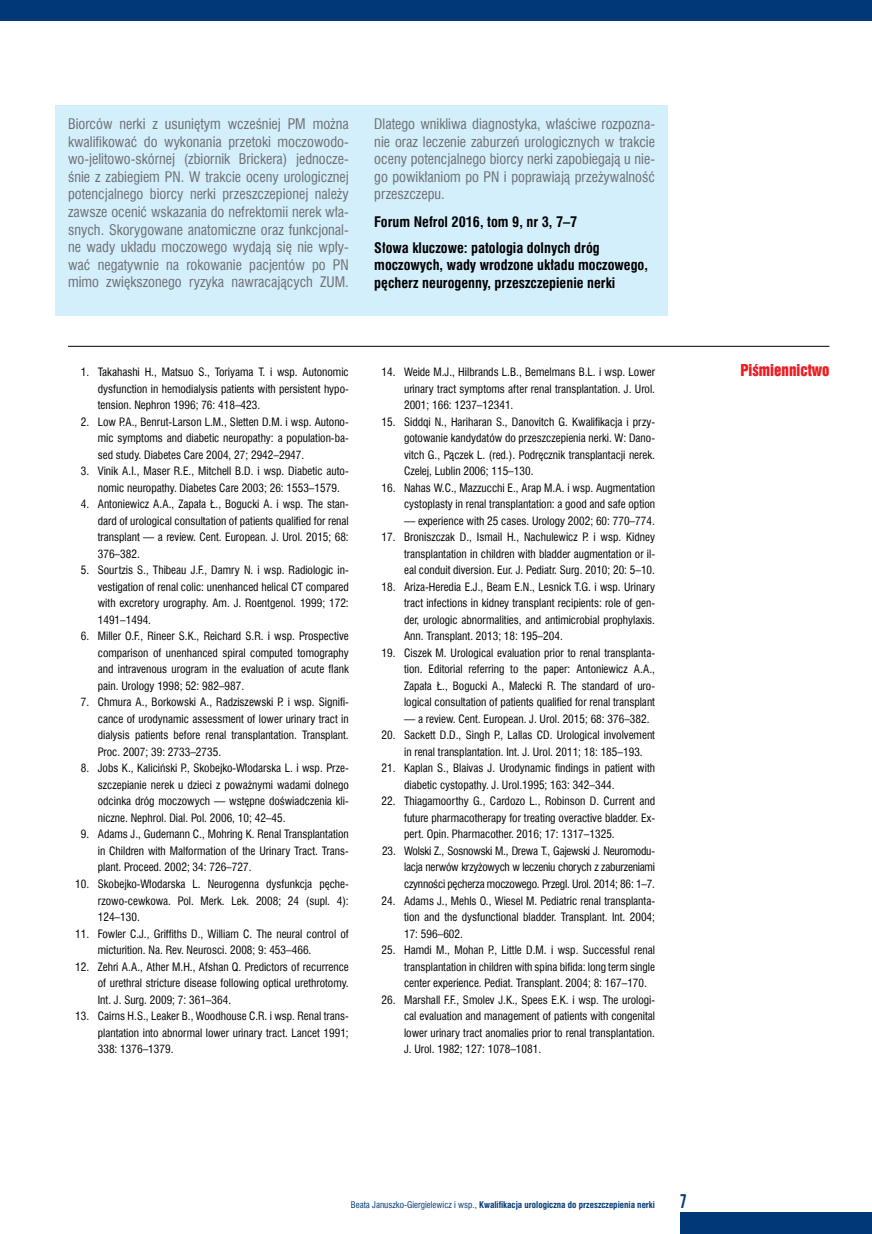
<style>
.page{position:relative;width:872px;height:1234px;background:#fff}
.page>*{position:absolute;margin:0;border:0;box-sizing:border-box;transform-origin:0 0}
.t1{font:18px "Swis 924 EU";color:#003976}
._50_Piśmiennictwo{font:15px "Swis 921 EU";color:#ed1d24}
._16_Streszczenie_pol{font:14.25px/17.5px "Swis 721 Cn EU";color:#6d6e71;text-align:justify}
._16_Słowa_kluczowe{font:700 14.25px/17.5px "Swis 721 Cn EU";color:#000}
._15_Key_words{font:700 14.25px "Swis 721 Cn EU";color:#000}
.t2{font:11.25px/16.5px "Swis 721 Cn EU";color:#000;text-align:justify}
.t3{font:700 9px "Swis 721 Cn EU";color:#003976}
.s1{font-weight:400}
</style>
<div class="page">
<div style="left:680px;top:1212px;width:192px;height:21px;background:#003976"></div>
<div style="left:0;top:0;width:872px;height:21px;background:#003976"></div>
<div style="left:55px;top:106px;width:613px;height:210px;background:#d4effc"></div>
<hr style="left:68px;top:346px;width:761px;height:1px;background:#000">
<p class="_16_Streszczenie_pol" style="left:68px;top:115px;width:282px">Biorców nerki z usuniętym wcześniej PM można kwalifikować do wykonania przetoki moczowodo&shy;wo-jelitowo-skórnej (zbiornik Brickera) jednocze&shy;śnie z zabiegiem PN. W trakcie oceny urologicznej potencjalnego biorcy nerki przeszczepionej należy zawsze ocenić wskazania do nefrektomii nerek wła&shy;snych. Skorygowane anatomiczne oraz funkcjonal&shy;ne wady układu moczowego wydają się nie wpły&shy;wać negatywnie na rokowanie pacjentów po PN mimo zwiększonego ryzyka nawracających ZUM.</p>
<p class="_16_Streszczenie_pol" style="left:374px;top:115px;width:282px">Dlatego wnikliwa diagnostyka, właściwe rozpozna&shy;nie oraz leczenie zaburzeń urologicznych w trakcie oceny potencjalnego biorcy nerki zapobiegają u nie&shy;go powikłaniom po PN i poprawiają przeżywalność przeszczepu.</p>
<p class="_15_Key_words" style="left:374px;top:213px;width:205px">Forum Nefrol 2016, tom 9, nr 3, 7–7</p>
<p class="_16_Słowa_kluczowe" style="left:374px;top:239px;width:275px">Słowa kluczowe: patologia dolnych dróg moczowych, wady wrodzone układu moczowego, pęcherz neurogenny, przeszczepienie nerki</p>
<p class="t2" style="left:98px;top:363px;width:252px;text-indent:-17px">1. Takahashi H., Matsuo S., Toriyama T. i wsp. Autonomic dysfunction in hemodialysis patients with persistent hypo&shy;tension. Nephron 1996; 76: 418–423.</p>
<p class="t2" style="left:98px;top:413px;width:252px;text-indent:-17px">2. Low P.A., Benrut-Larson L.M., Sletten D.M. i wsp. Autono&shy;mic symptoms and diabetic neuropathy: a population-ba&shy;sed study. Diabetes Care 2004, 27; 2942–2947.</p>
<p class="t2" style="left:98px;top:462px;width:252px;text-indent:-17px">3. Vinik A.I., Maser R.E., Mitchell B.D. i wsp. Diabetic auto&shy;nomic neuropathy. Diabetes Care 2003; 26: 1553–1579.</p>
<p class="t2" style="left:98px;top:495px;width:252px;text-indent:-17px">4. Antoniewicz A.A., Zapała Ł., Bogucki A. i wsp. The stan&shy;dard of urological consultation of patients qualified for renal transplant — a review. Cent. European. J. Urol. 2015; 68:<br>376–382.</p>
<p class="t2" style="left:98px;top:561px;width:252px;text-indent:-17px">5. Sourtzis S., Thibeau J.F., Damry N. i wsp. Radiologic in&shy;vestigation of renal colic: unenhanced helical CT compared with excretory urography. Am. J. Roentgenol. 1999; 172:<br>1491–1494.</p>
<p class="t2" style="left:98px;top:627px;width:252px;text-indent:-17px">6. Miller O.F., Rineer S.K., Reichard S.R. i wsp. Prospective comparison of unenhanced spiral computed tomography and intravenous urogram in the evaluation of acute flank pain. Urology 1998; 52: 982–987.</p>
<p class="t2" style="left:98px;top:693px;width:252px;text-indent:-17px">7. Chmura A., Borkowski A., Radziszewski P. i wsp. Signifi&shy;cance of urodynamic assessment of lower urinary tract in dialysis patients before renal transplantation. Transplant.<br>Proc. 2007; 39: 2733–2735.</p>
<p class="t2" style="left:98px;top:759px;width:252px;text-indent:-17px">8. Jobs K., Kaliciński P., Skobejko-Włodarska L. i wsp. Prze&shy;szczepianie nerek u dzieci z poważnymi wadami dolnego odcinka dróg moczowych — wstępne doświadczenia kli&shy;niczne. Nephrol. Dial. Pol. 2006, 10; 42–45.</p>
<p class="t2" style="left:98px;top:825px;width:252px;text-indent:-17px">9. Adams J., Gudemann C., Mohring K. Renal Transplantation in Children with Malformation of the Urinary Tract. Trans&shy;plant. Proceed. 2002; 34: 726–727.</p>
<p class="t2" style="left:98px;top:875px;width:252px;text-indent:-23px">10. Skobejko-Włodarska L. Neurogenna dysfunkcja pęche&shy;rzowo-cewkowa. Pol. Merk. Lek. 2008; 24 (supl. 4):<br>124–130.</p>
<p class="t2" style="left:98px;top:924px;width:252px;text-indent:-23px">11. Fowler C.J., Griffiths D., William C. The neural control of micturition. Na. Rev. Neurosci. 2008; 9: 453–466.</p>
<p class="t2" style="left:98px;top:957px;width:252px;text-indent:-23px">12. Zehri A.A., Ather M.H., Afshan Q. Predictors of recurrence of urethral stricture disease following optical urethrotomy.<br>Int. J. Surg. 2009; 7: 361–364.</p>
<p class="t2" style="left:98px;top:1007px;width:252px;text-indent:-23px">13. Cairns H.S., Leaker B., Woodhouse C.R. i wsp. Renal trans&shy;plantation into abnormal lower urinary tract. Lancet 1991; 338: 1376–1379.</p>
<p class="t2" style="left:404px;top:363px;width:252px;text-indent:-23px">14. Weide M.J., Hilbrands L.B., Bemelmans B.L. i wsp. Lower urinary tract symptoms after renal transplantation. J. Urol.<br>2001; 166: 1237–12341.</p>
<p class="t2" style="left:404px;top:413px;width:252px;text-indent:-23px">15. Siddqi N., Hariharan S., Danovitch G. Kwalifikacja i przy&shy;gotowanie kandydatów do przeszczepienia nerki. W: Dano&shy;vitch G., Pączek L. (red.). Podręcznik transplantacji nerek.<br>Czelej, Lublin 2006; 115–130.</p>
<p class="t2" style="left:381px;top:479px;width:275px;text-align:right">16. Nahas W.C., Mazzucchi E., Arap M.A. i wsp. Augmentation cystoplasty in renal transplantation: a good and safe option</p>
<p class="t2" style="left:404px;top:512px;width:252px">— experience with 25 cases. Urology 2002; 60: 770–774.</p>
<p class="t2" style="left:404px;top:528px;width:252px;text-indent:-23px">17. Broniszczak D., Ismail H., Nachulewicz P. i wsp. Kidney transplantation in children with bladder augmentation or il&shy;eal conduit diversion. Eur. J. Pediatr. Surg. 2010; 20: 5–10.</p>
<p class="t2" style="left:404px;top:578px;width:252px;text-indent:-23px">18. Ariza-Heredia E.J., Beam E.N., Lesnick T.G. i wsp. Urinary tract infections in kidney transplant recipients: role of gen&shy;der, urologic abnormalities, and antimicrobial prophylaxis.<br>Ann. Transplant. 2013; 18: 195–204.</p>
<p class="t2" style="left:404px;top:644px;width:252px;text-indent:-23px">19. Ciszek M. Urological evaluation prior to renal transplanta&shy;tion. Editorial referring to the paper: Antoniewicz A.A., Zapała Ł., Bogucki A., Małecki R. The standard of uro&shy;logical consultation of patients qualified for renal transplant</p>
<p class="t2" style="left:404px;top:710px;width:247px">— a review. Cent. European. J. Urol. 2015; 68: 376–382.</p>
<p class="t2" style="left:404px;top:726px;width:252px;text-indent:-23px">20. Sackett D.D., Singh P., Lallas CD. Urological involvement in renal transplantation. Int. J. Urol. 2011; 18: 185–193.</p>
<p class="t2" style="left:404px;top:759px;width:252px;text-indent:-23px">21. Kaplan S., Blaivas J. Urodynamic findings in patient with diabetic cystopathy. J. Urol.1995; 163: 342–344.</p>
<p class="t2" style="left:404px;top:792px;width:252px;text-indent:-23px">22. Thiagamoorthy G., Cardozo L., Robinson D. Current and future pharmacotherapy for treating overactive bladder. Ex&shy;pert. Opin. Pharmacother. 2016; 17: 1317–1325.</p>
<p class="t2" style="left:404px;top:842px;width:252px;text-indent:-22px">23. Wolski Z., Sosnowski M., Drewa T., Gajewski J. Neuromodu&shy;lacja nerwów krzyżowych w leczeniu chorych z zaburzeniami czynności pęcherza moczowego. Przegl. Urol. 2014; 86: 1–7.</p>
<p class="t2" style="left:404px;top:891px;width:252px;text-indent:-23px">24. Adams J., Mehls O., Wiesel M. Pediatric renal transplanta&shy;tion and the dysfunctional bladder. Transplant. Int. 2004; 17: 596–602.</p>
<p class="t2" style="left:404px;top:941px;width:252px;text-indent:-23px">25. Hamdi M., Mohan P., Little D.M. i wsp. Successful renal transplantation in children with spina bifida: long term single center experience. Pediat. Transplant. 2004; 8: 167–170.</p>
<p class="t2" style="left:404px;top:990px;width:252px;text-indent:-23px">26. Marshall F.F., Smolev J.K., Spees E.K. i wsp. The urologi&shy;cal evaluation and management of patients with congenital lower urinary tract anomalies prior to renal transplantation.<br>J. Urol. 1982; 127: 1078–1081.</p>
<p class="_50_Piśmiennictwo" style="left:740px;top:360px;width:90px">Piśmiennictwo</p>
<p class="t3" style="left:351px;top:1198px;width:306px"><span class="s1">Beata Januszko-Giergielewicz i wsp.,</span> Kwalifikacja urologiczna do przeszczepienia nerki</p>
<h1 class="t1" style="left:680px;top:1189px;width:8px">7</h1>
</div>
